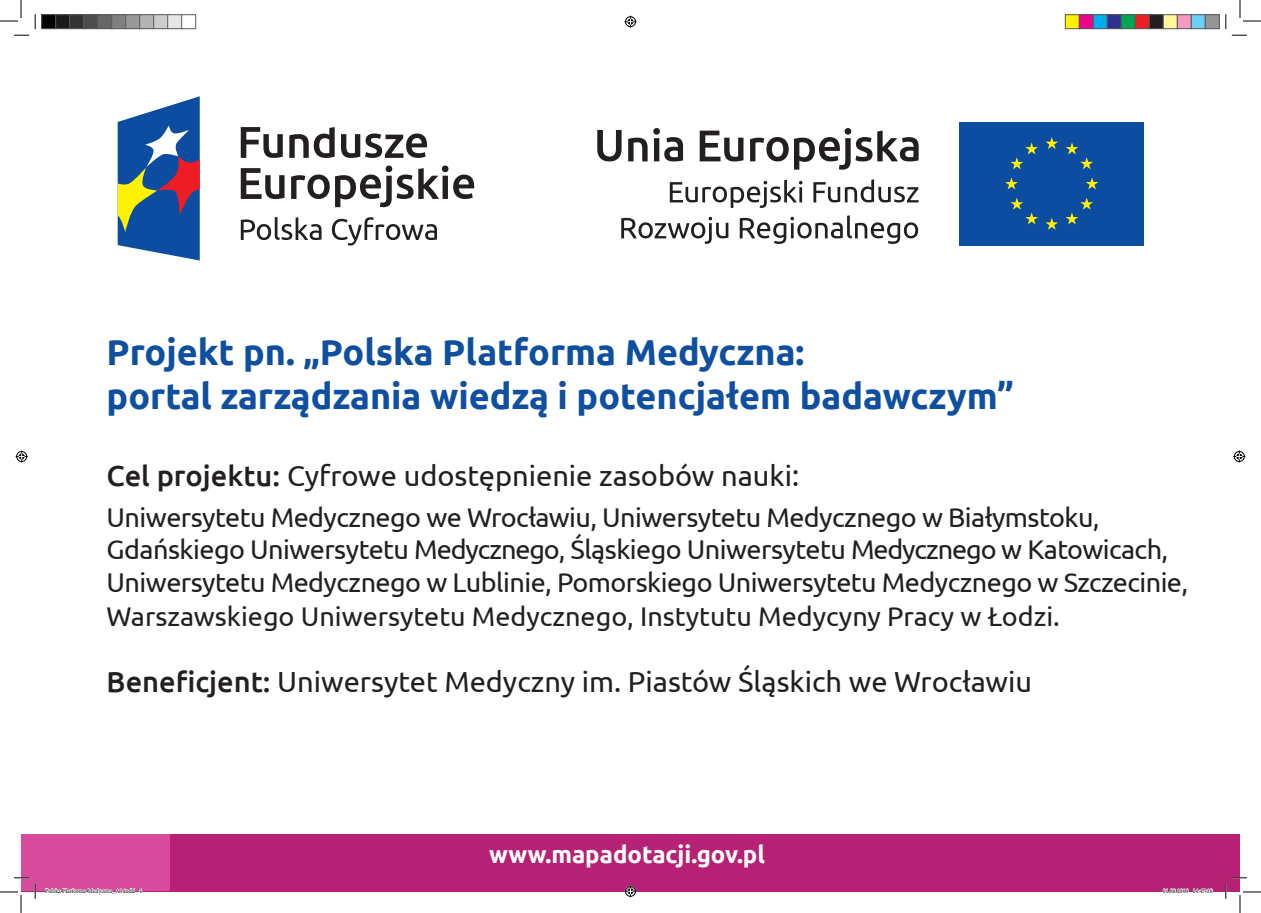
<style>
.page{position:relative;width:1261px;height:913px;background:#fff}
.page>*{position:absolute;margin:0;border:0;box-sizing:border-box;transform-origin:0 0}
.t1{font:700 36px/43.2px "Ubuntu";color:#0f4fa0}
.t2{font:700 35.6px "Ubuntu";letter-spacing:.025em;color:#0d4da1}
.t3{font:30px "Ubuntu";letter-spacing:.025em;color:#231f20}
.t4{font:29px "Ubuntu";color:#231f20}
.t5{font:27px/32.8px "Ubuntu";letter-spacing:-.02em;color:#231f20}
.t6{font:700 24px "Ubuntu";color:#fff}
.t7{font:6px "Minion Pro";color:#000}
.s1{font-weight:500}
</style>
<div class="page">
<div style="left:21px;top:834px;width:1219px;height:57px;background:#b62175"></div>
<div style="left:21px;top:834px;width:149px;height:56px;background:#d84a9b"></div>
<div style="left:959px;top:122px;width:185px;height:123px;background:#0d4da1"></div>
<svg style="left:1045px;top:137px;width:13px;height:12px"></svg>
<svg style="left:1011px;top:142px;width:27px;height:27px"></svg>
<svg style="left:1005px;top:177px;width:13px;height:12px"></svg>
<svg style="left:1010px;top:197px;width:28px;height:27px"></svg>
<svg style="left:1045px;top:218px;width:13px;height:12px"></svg>
<svg style="left:1065px;top:197px;width:28px;height:27px"></svg>
<svg style="left:1086px;top:177px;width:12px;height:12px"></svg>
<svg style="left:1066px;top:142px;width:27px;height:27px"></svg>
<svg style="left:670px;top:180px;width:132px;height:28px"></svg>
<svg style="left:813px;top:179px;width:105px;height:23px"></svg>
<svg style="left:621px;top:217px;width:107px;height:27px"></svg>
<svg style="left:740px;top:215px;width:178px;height:29px"></svg>
<svg style="left:597px;top:130px;width:25px;height:31px"></svg>
<svg style="left:628px;top:128px;width:55px;height:33px"></svg>
<svg style="left:700px;top:130px;width:43px;height:31px"></svg>
<svg style="left:750px;top:128px;width:169px;height:42px"></svg>
<svg style="left:118px;top:96px;width:82px;height:164px"></svg>
<svg style="left:241px;top:127px;width:42px;height:31px"></svg>
<svg style="left:289px;top:127px;width:46px;height:31px"></svg>
<svg style="left:341px;top:133px;width:86px;height:25px"></svg>
<svg style="left:241px;top:168px;width:44px;height:31px"></svg>
<svg style="left:291px;top:165px;width:183px;height:42px"></svg>
<svg style="left:241px;top:217px;width:81px;height:23px"></svg>
<svg style="left:332px;top:217px;width:105px;height:28px"></svg>
<svg style="left:14px;top:35px;width:15px;height:1px"></svg>
<svg style="left:1232px;top:35px;width:15px;height:1px"></svg>
<svg style="left:14px;top:877px;width:15px;height:1px"></svg>
<svg style="left:35px;top:14px;width:1px;height:15px"></svg>
<svg style="left:35px;top:883px;width:1px;height:15px"></svg>
<svg style="left:1225px;top:14px;width:2px;height:15px"></svg>
<svg style="left:0;top:0;width:22px;height:22px"></svg>
<svg style="left:0;top:891px;width:22px;height:21px"></svg>
<svg style="left:1239px;top:0;width:22px;height:22px"></svg>
<svg style="left:1225px;top:877px;width:36px;height:35px"></svg>
<svg style="left:624px;top:16px;width:12px;height:12px"></svg>
<svg style="left:624px;top:885px;width:12px;height:12px"></svg>
<svg style="left:16px;top:450px;width:12px;height:12px"></svg>
<svg style="left:1233px;top:450px;width:12px;height:12px"></svg>
<div style="left:42px;top:15px;width:14px;height:14px;background:#000"></div>
<div style="left:41px;top:14px;width:15px;height:15px;border:1px solid #595959"></div>
<div style="left:56px;top:15px;width:14px;height:14px;background:#1a1a1a"></div>
<div style="left:55px;top:14px;width:15px;height:15px;border:1px solid #595959"></div>
<div style="left:70px;top:15px;width:14px;height:14px;background:#333"></div>
<div style="left:69px;top:14px;width:15px;height:15px;border:1px solid #595959"></div>
<div style="left:84px;top:15px;width:14px;height:14px;background:#4d4d4d"></div>
<div style="left:83px;top:14px;width:15px;height:15px;border:1px solid #595959"></div>
<div style="left:98px;top:15px;width:14px;height:14px;background:#666"></div>
<div style="left:97px;top:14px;width:15px;height:15px;border:1px solid #595959"></div>
<div style="left:112px;top:15px;width:14px;height:14px;background:#808080"></div>
<div style="left:111px;top:14px;width:15px;height:15px;border:1px solid #595959"></div>
<div style="left:126px;top:15px;width:14px;height:14px;background:#999"></div>
<div style="left:125px;top:14px;width:15px;height:15px;border:1px solid #595959"></div>
<div style="left:140px;top:15px;width:14px;height:14px;background:#b3b3b3"></div>
<div style="left:139px;top:14px;width:15px;height:15px;border:1px solid #595959"></div>
<div style="left:154px;top:15px;width:14px;height:14px;background:#ccc"></div>
<div style="left:153px;top:14px;width:15px;height:15px;border:1px solid #595959"></div>
<div style="left:168px;top:15px;width:14px;height:14px;background:#e6e6e6"></div>
<div style="left:167px;top:14px;width:15px;height:15px;border:1px solid #595959"></div>
<div style="left:181px;top:14px;width:15px;height:15px;border:1px solid #595959"></div>
<div style="left:1065px;top:15px;width:14px;height:14px;background:#fff101"></div>
<div style="left:1065px;top:14px;width:15px;height:15px;border:1px solid #595959"></div>
<div style="left:1079px;top:15px;width:14px;height:14px;background:#ed028c"></div>
<div style="left:1079px;top:14px;width:15px;height:15px;border:1px solid #595959"></div>
<div style="left:1093px;top:15px;width:14px;height:14px;background:#00aeef"></div>
<div style="left:1093px;top:14px;width:15px;height:15px;border:1px solid #595959"></div>
<div style="left:1107px;top:15px;width:14px;height:14px;background:#2e3092"></div>
<div style="left:1107px;top:14px;width:15px;height:15px;border:1px solid #595959"></div>
<div style="left:1121px;top:15px;width:14px;height:14px;background:#00a54f"></div>
<div style="left:1121px;top:14px;width:15px;height:15px;border:1px solid #595959"></div>
<div style="left:1135px;top:15px;width:14px;height:14px;background:#ee1d23"></div>
<div style="left:1135px;top:14px;width:15px;height:15px;border:1px solid #595959"></div>
<div style="left:1149px;top:15px;width:14px;height:14px;background:#231f20"></div>
<div style="left:1149px;top:14px;width:15px;height:15px;border:1px solid #595959"></div>
<div style="left:1163px;top:15px;width:14px;height:14px;background:#fff79a"></div>
<div style="left:1163px;top:14px;width:15px;height:15px;border:1px solid #595959"></div>
<div style="left:1177px;top:15px;width:14px;height:14px;background:#f499c2"></div>
<div style="left:1177px;top:14px;width:15px;height:15px;border:1px solid #595959"></div>
<div style="left:1191px;top:15px;width:14px;height:14px;background:#6bcff6"></div>
<div style="left:1191px;top:14px;width:15px;height:15px;border:1px solid #595959"></div>
<div style="left:1205px;top:15px;width:14px;height:14px;background:#939598"></div>
<div style="left:1205px;top:14px;width:15px;height:15px;border:1px solid #595959"></div>
<svg style="left:45px;top:888px;width:97px;height:4px"></svg>
<svg style="left:1163px;top:888px;width:50px;height:4px"></svg>
<h2 class="t2" style="left:117px;top:325px;width:664px">[Twój tytuł projektu do uzupełnienia]</h2>
<h1 class="t1" style="left:107px;top:330px;width:909px">Projekt pn. „Polska Platforma Medyczna:<br>portal zarządzania wiedzą i potencjałem badawczym”</h1>
<p class="t4" style="left:107px;top:458px;width:694px"><span class="s1">Cel projektu:</span> Cyfrowe udostępnienie zasobów nauki:</p>
<p class="t5" style="left:107px;top:500px;width:1083px">Uniwersytetu Medycznego we Wrocławiu, Uniwersytetu Medycznego w Białymstoku, Gdańskiego Uniwersytetu Medycznego, Śląskiego Uniwersytetu Medycznego w Katowicach, Uniwersytetu Medycznego w Lublinie, Pomorskiego Uniwersytetu Medycznego w Szczecinie, Warszawskiego Uniwersytetu Medycznego, Instytutu Medycyny Pracy w Łodzi.</p>
<p class="t3" style="left:115px;top:533px;width:619px"><span class="s1">Beneficjent:</span> [Twoja nazwa do uzupełnienia]</p>
<p class="t4" style="left:107px;top:663px;width:927px"><span class="s1">Beneficjent:</span> Uniwersytet Medyczny im. Piastów Śląskich we Wrocławiu</p>
<p class="t6" style="left:489px;top:839px;width:277px">www.mapadotacji.gov.pl</p>
<p class="t7" style="left:45px;top:886px;width:98px">Polska Platforma Medyczna_A3.indd 4</p>
<p class="t7" style="left:1163px;top:886px;width:51px">01.08.2019 14:47:38</p>
</div>
